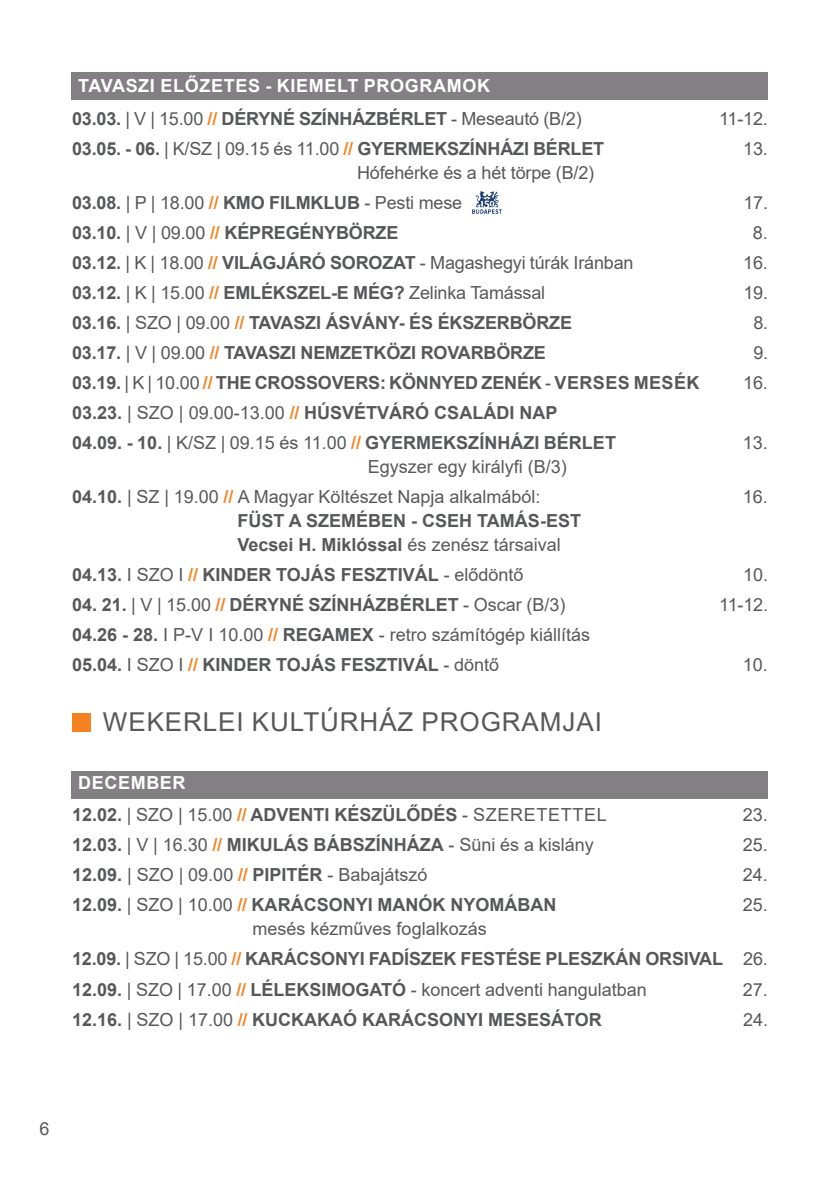
<style>
.page{position:relative;width:840px;height:1191px;background:#fff}
.page>*{position:absolute;margin:0;border:0;box-sizing:border-box;transform-origin:0 0}
.t1{font:26px "Arial";letter-spacing:.035em;color:#57585a}
.t2{font:700 18px/30px "Arial";color:#57585a}
.t3{font:18px/30px "Arial";color:#57585a}
.t4{font:700 18px "Arial";letter-spacing:.035em;color:#fff}
.s1{font-weight:400}
.s2{color:#f58220}
.s3{font-weight:700}
.s4{font-weight:700;color:#f58220}
</style>
<div class="page">
<div style="left:72px;top:713px;width:18px;height:18px;background:#f58220"></div>
<img style="left:472px;top:191px;width:30px;height:23px">
<div style="left:71px;top:72px;width:696px;height:27px;background:#828082"></div>
<div style="left:71px;top:771px;width:696px;height:28px;background:#828082"></div>
<p class="t4" style="left:78px;top:73px;width:413px">TAVASZI ELŐZETES - KIEMELT PROGRAMOK</p>
<p class="t2" style="left:72px;top:104px;width:511px">03.03. <span class="s1">| V | 15.00</span> <span class="s2">//</span> DÉRYNÉ SZÍNHÁZBÉRLET <span class="s1">- Meseautó (B/2)</span></p>
<p class="t3" style="left:718px;top:104px;width:50px">11-12.</p>
<p class="t2" style="left:72px;top:134px;width:533px">03.05. - 06. <span class="s1">| K/SZ | 09.15 és 11.00</span> <span class="s2">//</span> GYERMEKSZÍNHÁZI BÉRLET</p>
<p class="t3" style="left:742px;top:134px;width:26px">13.</p>
<p class="t3" style="left:72px;top:158px;width:523px;text-indent:285px">Hófehérke és a hét törpe (B/2)<br><span class="s3">03.08.</span> | P | 18.00 <span class="s4">//</span> <span class="s3">KMO FILMKLUB</span> - Pesti mese</p>
<p class="t3" style="left:743px;top:188px;width:26px">17.</p>
<p class="t2" style="left:72px;top:218px;width:328px">03.10. <span class="s1">| V | 09.00</span> <span class="s2">//</span> KÉPREGÉNYBÖRZE</p>
<p class="t3" style="left:752px;top:218px;width:16px">8.</p>
<p class="t3" style="left:72px;top:248px;width:562px"><span class="s3">03.12.</span> | K | 18.00 <span class="s4">//</span> <span class="s3">VILÁGJÁRÓ SOROZAT</span> - Magashegyi túrák Iránban</p>
<p class="t3" style="left:742px;top:248px;width:26px">16.</p>
<p class="t3" style="left:72px;top:278px;width:474px"><span class="s3">03.12.</span> | K | 15.00 <span class="s4">//</span> <span class="s3">EMLÉKSZEL-E MÉG?</span> Zelinka Tamással</p>
<p class="t3" style="left:743px;top:278px;width:26px">19.</p>
<p class="t2" style="left:72px;top:308px;width:501px">03.16. <span class="s1">| SZO | 09.00</span> <span class="s2">//</span> TAVASZI ÁSVÁNY- ÉS ÉKSZERBÖRZE</p>
<p class="t3" style="left:753px;top:308px;width:16px">8.</p>
<p class="t2" style="left:72px;top:338px;width:475px">03.17. <span class="s1">| V | 09.00</span> <span class="s2">//</span> TAVASZI NEMZETKÖZI ROVARBÖRZE</p>
<p class="t3" style="left:753px;top:338px;width:16px">9.</p>
<p class="t2" style="left:72px;top:368px;width:628px">03.19. <span class="s1">| K | 10.00</span> <span class="s2">//</span> THE CROSSOVERS: KÖNNYED ZENÉK <span class="s1">-</span> VERSES MESÉK</p>
<p class="t3" style="left:742px;top:368px;width:26px">16.</p>
<p class="t2" style="left:72px;top:398px;width:545px">03.23. <span class="s1">| SZO | 09.00-13.00</span> <span class="s2">//</span> HÚSVÉTVÁRÓ CSALÁDI NAP<br>04.09. - 10. <span class="s1">| K/SZ | 09.15 és 11.00</span> <span class="s2">//</span> GYERMEKSZÍNHÁZI BÉRLET</p>
<p class="t3" style="left:742px;top:428px;width:27px">13.</p>
<p class="t3" style="left:72px;top:452px;width:496px;text-indent:295px">Egyszer egy királyfi (B/3)<br><span class="s3">04.10.</span> | SZ | 19.00 <span class="s4">//</span> A Magyar Költészet Napja alkalmából:</p>
<p class="t3" style="left:742px;top:482px;width:27px">16.</p>
<p class="t2" style="left:237px;top:509px;width:345px;line-height:24px">FÜST A SZEMÉBEN - CSEH TAMÁS-EST<br>Vecsei H. Miklóssal <span class="s1">és zenész társaival</span></p>
<p class="t2" style="left:72px;top:560px;width:452px">04.13. <span class="s1">I SZO I</span> <span class="s2">//</span> KINDER TOJÁS FESZTIVÁL <span class="s1">- elődöntő</span></p>
<p class="t3" style="left:742px;top:560px;width:27px">10.</p>
<p class="t2" style="left:72px;top:590px;width:494px">04. 21. <span class="s1">| V | 15.00</span> <span class="s2">//</span> DÉRYNÉ SZÍNHÁZBÉRLET <span class="s1">- Oscar (B/3)</span></p>
<p class="t3" style="left:718px;top:590px;width:50px">11-12.</p>
<p class="t3" style="left:72px;top:620px;width:519px"><span class="s3">04.26 - 28.</span> I P-V I 10.00 <span class="s4">//</span> <span class="s3">REGAMEX</span> - retro számítógép kiállítás<br><span class="s3">05.04.</span> I SZO I <span class="s4">//</span> <span class="s3">KINDER TOJÁS FESZTIVÁL</span> - döntő</p>
<p class="t3" style="left:742px;top:650px;width:27px">10.</p>
<h1 class="t1" style="left:103px;top:704px;width:500px">WEKERLEI KULTÚRHÁZ PROGRAMJAI</h1>
<p class="t4" style="left:78px;top:769px;width:109px">DECEMBER</p>
<p class="t2" style="left:72px;top:800px;width:536px">12.02. <span class="s1">| SZO | 15.00</span> <span class="s2">//</span> ADVENTI KÉSZÜLŐDÉS <span class="s1">- SZERETETTEL</span></p>
<p class="t3" style="left:742px;top:800px;width:27px">23.</p>
<p class="t2" style="left:72px;top:830px;width:523px">12.03. <span class="s1">| V | 16.30</span> <span class="s2">//</span> MIKULÁS BÁBSZÍNHÁZA <span class="s1">- Süni és a kislány</span></p>
<p class="t3" style="left:742px;top:830px;width:27px">25.</p>
<p class="t3" style="left:72px;top:860px;width:357px"><span class="s3">12.09.</span> | SZO | 09.00 <span class="s4">//</span> <span class="s3">PIPITÉR</span> - Babajátszó</p>
<p class="t3" style="left:742px;top:860px;width:27px">24.</p>
<p class="t2" style="left:72px;top:890px;width:485px">12.09. <span class="s1">| SZO | 10.00</span> <span class="s2">//</span> KARÁCSONYI MANÓK NYOMÁBAN</p>
<p class="t3" style="left:742px;top:890px;width:27px">25.</p>
<p class="t3" style="left:72px;top:914px;width:697px;text-indent:180px">mesés kézműves foglalkozás<br><span class="s3">12.09.</span> | SZO | 15.00 <span class="s4">//</span> <span class="s3">KARÁCSONYI FADÍSZEK FESTÉSE PLESZKÁN ORSIVAL</span> 26.<br><span class="s3">12.09.</span> | SZO | 17.00 <span class="s4">//</span> <span class="s3">LÉLEKSIMOGATÓ</span> - koncert adventi hangulatban</p>
<p class="t3" style="left:742px;top:974px;width:27px">27.</p>
<p class="t2" style="left:72px;top:1004px;width:531px">12.16. <span class="s1">| SZO | 17.00</span> <span class="s2">//</span> KUCKAKAÓ KARÁCSONYI MESESÁTOR</p>
<p class="t3" style="left:742px;top:1004px;width:27px">24.</p>
<p class="t3" style="left:40px;top:1113px;width:12px">6</p>
</div>
